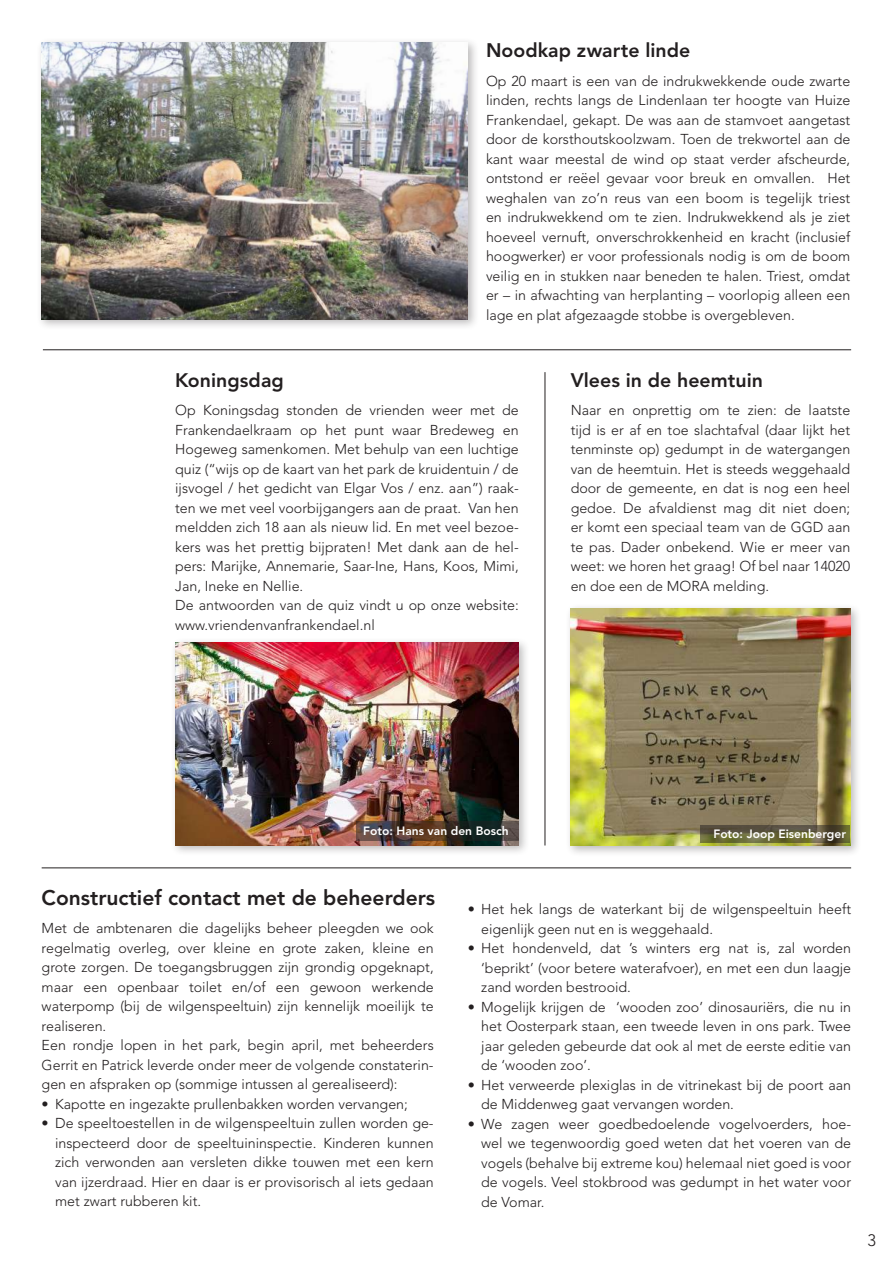
<style>
.page{position:relative;width:893px;height:1263px;background:#fff}
.page>*{position:absolute;margin:0;border:0;box-sizing:border-box;transform-origin:0 0}
.t1{font:800 21px "Avenir";color:#231f20}
.t2{font:800 19.5px "Avenir";color:#231f20}
.t3{font:300 16.5px "Avenir";color:#231f20}
.t4{font:300 14.25px/19.5px "Avenir";color:#231f20;text-align:justify}
.t5{font:800 12px "Avenir";color:#fff}
</style>
<div class="page">
<div style="left:36px;top:37px;width:443px;height:294px;background:#231f20;opacity:.3"></div>
<img style="left:42px;top:43px;width:426px;height:277px">
<hr style="left:43px;top:349px;width:808px;height:1px;background:#231f20">
<hr style="left:42px;top:867px;width:809px;height:1px;background:#231f20">
<div style="left:170px;top:637px;width:360px;height:220px;background:#231f20;opacity:.3"></div>
<img style="left:175px;top:642px;width:344px;height:203px">
<hr style="left:545px;top:372px;width:1px;height:473px;background:#231f20">
<svg style="left:356px;top:821px;width:163px;height:20px;background:#42362e"></svg>
<div style="left:565px;top:603px;width:296px;height:254px;background:#231f20;opacity:.3"></div>
<img style="left:571px;top:609px;width:279px;height:236px">
<svg style="left:700px;top:825px;width:150px;height:17px;background:#615d3a"></svg>
<h2 class="t2" style="left:486px;top:39px;width:206px">Noodkap zwarte linde</h2>
<p class="t4" style="left:486px;top:71px;width:366px">Op 20 maart is een van de indrukwekkende oude zwarte linden, rechts langs de Lindenlaan ter hoogte van Huize Frankendael, gekapt. De was aan de stamvoet aangetast door de korsthoutskoolzwam. Toen de trekwortel aan de kant waar meestal de wind op staat verder afscheurde, ontstond er reëel gevaar voor breuk en omvallen. Het weghalen van zo’n reus van een boom is tegelijk triest en indrukwekkend om te zien. Indrukwekkend als je ziet hoeveel vernuft, onverschrokkenheid en kracht (inclusief hoogwerker) er voor professionals nodig is om de boom veilig en in stukken naar beneden te halen. Triest, omdat er – in afwachting van herplanting – voorlopig alleen een lage en plat afgezaagde stobbe is overgebleven.</p>
<h2 class="t2" style="left:175px;top:369px;width:110px">Koningsdag</h2>
<p class="t4" style="left:175px;top:401px;width:345px;text-align:left">Op Koningsdag stonden de vrienden weer met de Frankendaelkraam op het punt waar Bredeweg en Hogeweg samenkomen. Met behulp van een luchtige quiz (“wijs op de kaart van het park de kruidentuin / de ijsvogel / het gedicht van Elgar Vos / enz. aan”) raak&shy;ten we met veel voorbijgangers aan de praat. Van hen meldden zich 18 aan als nieuw lid. En met veel bezoe&shy;kers was het prettig bijpraten! Met dank aan de hel&shy;pers: Marijke, Annemarie, Saar-Ine, Hans, Koos, Mimi, Jan, Ineke en Nellie.<br>De antwoorden van de quiz vindt u op onze website: www.vriendenvanfrankendael.nl</p>
<h2 class="t2" style="left:571px;top:369px;width:194px">Vlees in de heemtuin</h2>
<p class="t4" style="left:571px;top:401px;width:281px">Naar en onprettig om te zien: de laatste tijd is er af en toe slachtafval (daar lijkt het tenminste op) gedumpt in de watergangen van de heemtuin. Het is steeds weggehaald door de gemeente, en dat is nog een heel gedoe. De afvaldienst mag dit niet doen; er komt een speciaal team van de GGD aan te pas. Dader onbekend. Wie er meer van weet: we horen het graag! Of bel naar 14020 en doe een de MORA melding.</p>
<p class="t5" style="left:363px;top:824px;width:147px">Foto: Hans van den Bosch</p>
<p class="t5" style="left:713px;top:827px;width:134px">Foto: Joop Eisenberger</p>
<h1 class="t1" style="left:42px;top:885px;width:395px">Constructief contact met de beheerders</h1>
<p class="t4" style="left:42px;top:918px;width:394px;text-align:left">Met de ambtenaren die dagelijks beheer pleegden we ook regelmatig overleg, over kleine en grote zaken, kleine en grote zorgen. De toegangsbruggen zijn grondig opgeknapt, maar een openbaar toilet en/of een gewoon werkende waterpomp (bij de wilgenspeeltuin) zijn kennelijk moeilijk te realiseren.<br>Een rondje lopen in het park, begin april, met beheerders Gerrit en Patrick leverde onder meer de volgende constaterin&shy;gen en afspraken op (sommige intussen al gerealiseerd):</p>
<p class="t4" style="left:42px;top:1094px;width:368px">• Kapotte en ingezakte prullenbakken worden vervangen;</p>
<p class="t4" style="left:55px;top:1113px;width:380px;text-indent:-14px">• De speeltoestellen in de wilgenspeeltuin zullen worden ge&shy;ïnspecteerd door de speeltuininspectie. Kinderen kunnen zich verwonden aan versleten dikke touwen met een kern van ijzerdraad. Hier en daar is er provisorisch al iets gedaan met zwart rubberen kit.</p>
<p class="t4" style="left:481px;top:899px;width:371px;text-indent:-14px">• Het hek langs de waterkant bij de wilgenspeeltuin heeft eigenlijk geen nut en is weggehaald.</p>
<p class="t4" style="left:481px;top:938px;width:371px;text-indent:-14px">• Het hondenveld, dat ’s winters erg nat is, zal worden ‘beprikt’ (voor betere waterafvoer), en met een dun laagje zand worden bestrooid.</p>
<p class="t4" style="left:481px;top:997px;width:371px;text-indent:-14px">• Mogelijk krijgen de ‘wooden zoo’ dinosauriërs, die nu in het Oosterpark staan, een tweede leven in ons park. Twee jaar geleden gebeurde dat ook al met de eerste editie van de ‘wooden zoo’.</p>
<p class="t4" style="left:481px;top:1075px;width:371px;text-indent:-14px">• Het verweerde plexiglas in de vitrinekast bij de poort aan de Middenweg gaat vervangen worden.</p>
<p class="t4" style="left:481px;top:1114px;width:371px;text-indent:-14px">• We zagen weer goedbedoelende vogelvoerders, hoe&shy;wel we tegenwoordig goed weten dat het voeren van de vogels (behalve bij extreme kou) helemaal niet goed is voor de vogels. Veel stokbrood was gedumpt in het water voor de Vomar.</p>
<p class="t3" style="left:867px;top:1230px;width:10px">3</p>
</div>
